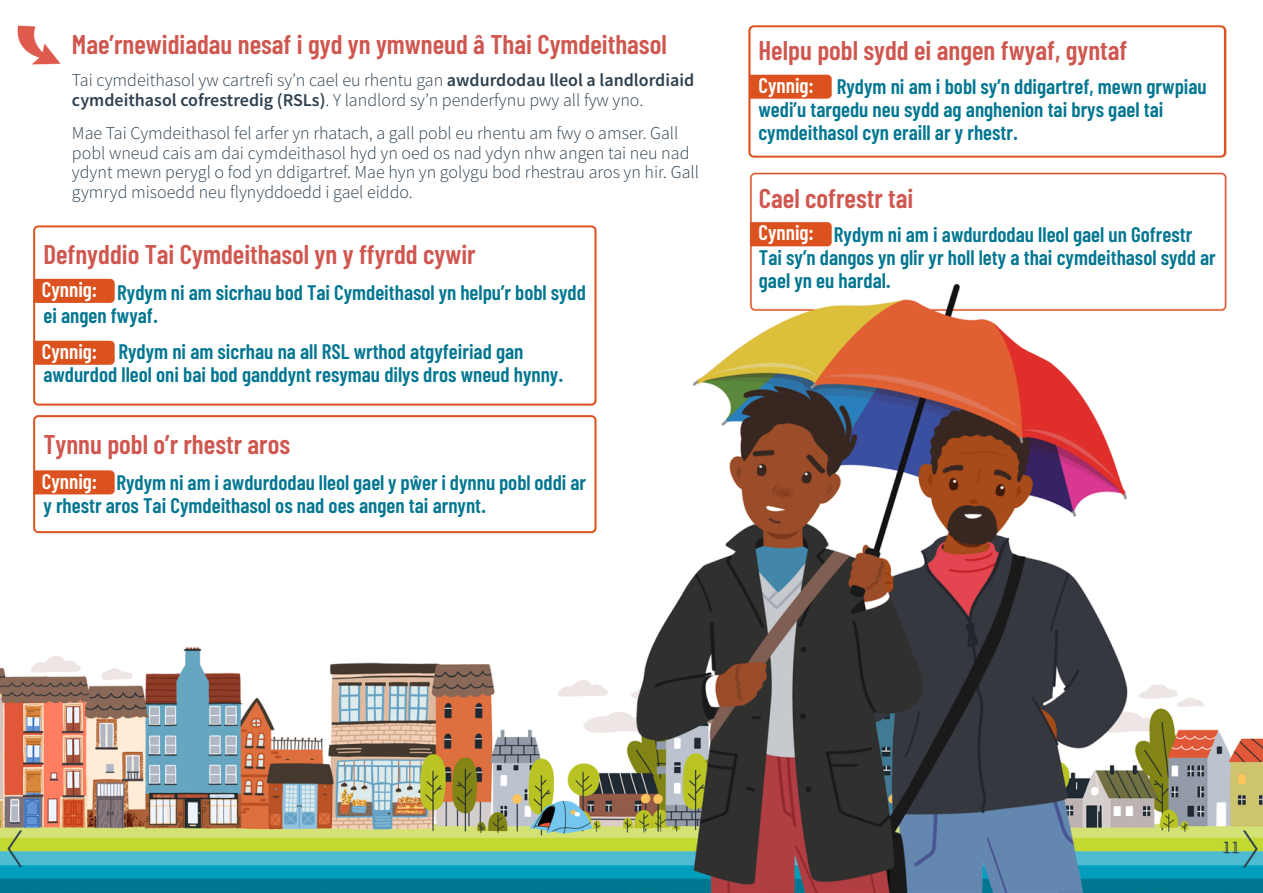
<style>
.page{position:relative;width:1263px;height:893px;background:#fff}
.page>*{position:absolute;margin:0;border:0;box-sizing:border-box;transform-origin:0 0}
.heading_3{font:600 27px "Barlow Condensed";color:#cf574f}
.t1{font:600 21px/23.1px "Barlow Condensed";color:#007691}
.t2{font:600 21px "Barlow Condensed";color:#fff}
.t3{font:300 18px/19.8px "Source Sans Pro";color:#2e404f}
.s1{font-weight:600}
</style>
<div class="page">
<img style="left:0;top:25px;width:1263px;height:868px">
<div style="left:33px;top:226px;width:563px;height:179px;border:2px solid #db521f;border-radius:4px"></div>
<div style="left:33px;top:415px;width:563px;height:118px;border:2px solid #db521f;border-radius:4px"></div>
<div style="left:748px;top:26px;width:477px;height:131px;border:2px solid #db521f;border-radius:4px"></div>
<div style="left:750px;top:222px;width:81px;height:24px;background:#db521f"></div>
<div style="left:750px;top:75px;width:81px;height:23px;background:#db521f"></div>
<div style="left:33px;top:470px;width:81px;height:24px;background:#db521f"></div>
<div style="left:33px;top:279px;width:81px;height:23px;background:#db521f"></div>
<div style="left:33px;top:341px;width:81px;height:23px;background:#db521f"></div>
<p class="heading_3" style="left:72px;top:27px;width:596px">Mae’rnewidiadau nesaf i gyd yn ymwneud â Thai Cymdeithasol</p>
<p class="t3" style="left:72px;top:71px;width:624px">Tai cymdeithasol yw cartrefi sy’n cael eu rhentu gan <span class="s1">awdurdodau lleol a landlordiaid cymdeithasol cofrestredig (RSLs)</span>. Y landlord sy’n penderfynu pwy all fyw yno.</p>
<p class="t3" style="left:72px;top:123px;width:629px">Mae Tai Cymdeithasol fel arfer yn rhatach, a gall pobl eu rhentu am fwy o amser. Gall pobl wneud cais am dai cymdeithasol hyd yn oed os nad ydyn nhw angen tai neu nad ydynt mewn perygl o fod yn ddigartref. Mae hyn yn golygu bod rhestrau aros yn hir. Gall gymryd misoedd neu flynyddoedd i gael eiddo.</p>
<p class="heading_3" style="left:43px;top:238px;width:434px">Defnyddio Tai Cymdeithasol yn y ffyrdd cywir</p>
<p class="t1" style="left:43px;top:280px;width:544px;text-indent:74px">Rydym ni am sicrhau bod Tai Cymdeithasol yn helpu’r bobl sydd ei angen fwyaf.</p>
<p class="t1" style="left:43px;top:339px;width:522px;text-indent:75px">Rydym ni am sicrhau na all RSL wrthod atgyfeiriad gan awdurdod lleol oni bai bod ganddynt resymau dilys dros wneud hynny.</p>
<p class="t2" style="left:42px;top:276px;width:57px">Cynnig:</p>
<p class="t2" style="left:42px;top:338px;width:57px">Cynnig:</p>
<p class="heading_3" style="left:43px;top:427px;width:248px">Tynnu pobl o’r rhestr aros</p>
<p class="t1" style="left:43px;top:470px;width:544px;text-indent:73px">Rydym ni am i awdurdodau lleol gael y pŵer i dynnu pobl oddi ar y rhestr aros Tai Cymdeithasol os nad oes angen tai arnynt.</p>
<p class="t2" style="left:42px;top:468px;width:57px">Cynnig:</p>
<p class="heading_3" style="left:758px;top:33px;width:370px">Helpu pobl sydd ei angen fwyaf, gyntaf</p>
<p class="t1" style="left:758px;top:74px;width:450px;text-indent:78px">Rydym ni am i bobl sy’n ddigartref, mewn grwpiau wedi’u targedu neu sydd ag anghenion tai brys gael tai cymdeithasol cyn eraill ar y rhestr.</p>
<p class="t2" style="left:758px;top:72px;width:57px">Cynnig:</p>
<p class="heading_3" style="left:759px;top:181px;width:156px">Cael cofrestr tai</p>
<p class="t1" style="left:759px;top:222px;width:458px;text-indent:75px">Rydym ni am i awdurdodau lleol gael un Gofrestr<br>Tai sy’n dangos yn glir yr holl lety a thai cymdeithasol sydd ar gael yn eu hardal.</p>
<p class="t2" style="left:758px;top:220px;width:57px">Cynnig:</p>
<p class="t3" style="left:1222px;top:837px;width:19px">11</p>
</div>
